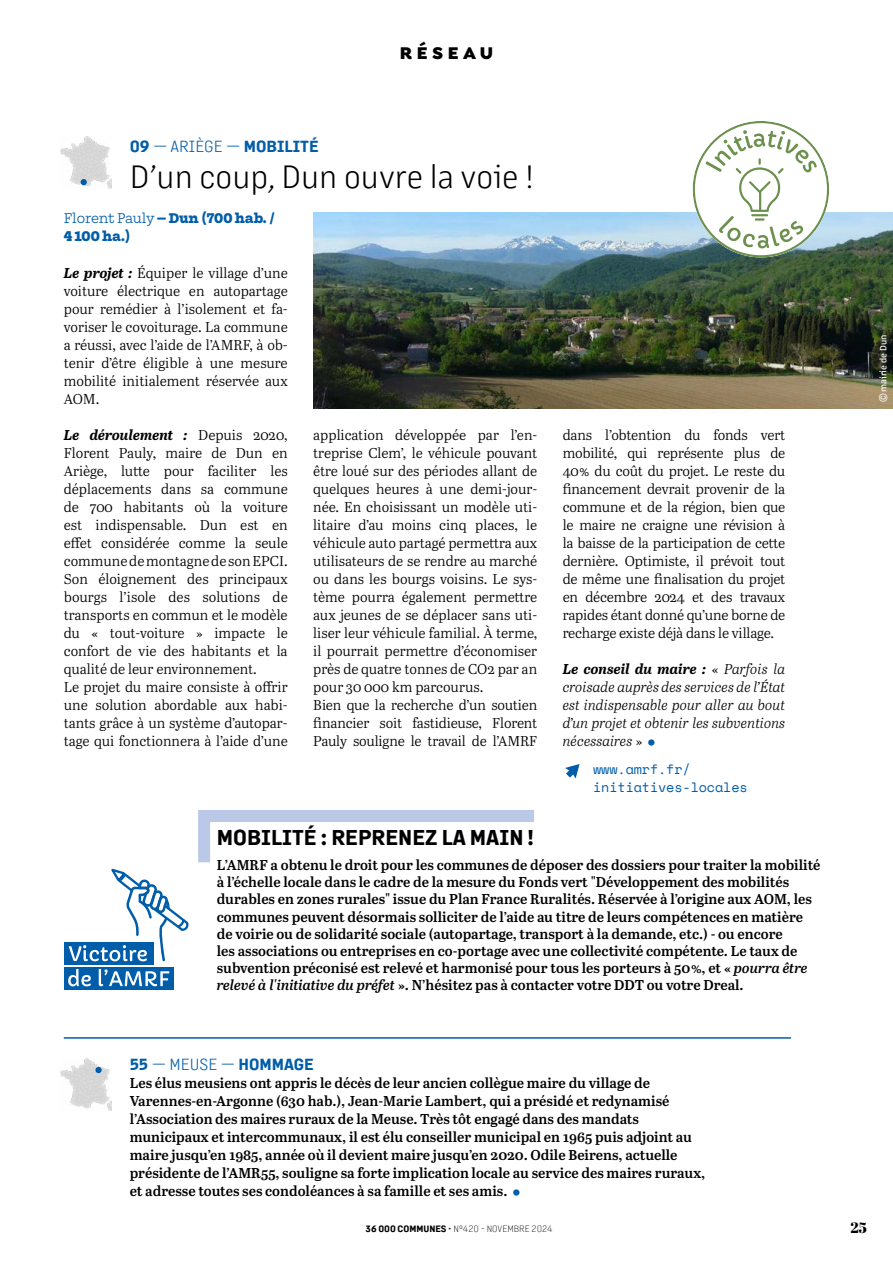
<style>
.page{position:relative;width:893px;height:1263px;background:#fff}
.page>*{position:absolute;margin:0;border:0;box-sizing:border-box;transform-origin:0 0}
.Titre_Réseau{font:300 31.5px "Margin MVB";color:#000}
.Titre_encadré{font:700 21px "Margin MVB";color:#000}
.Rubriques{font:900 18px "Isidora Sans Alt";letter-spacing:.25em;color:#000}
.catégorie_Réseau{font:700 15.75px "Margin MVB";color:#005da9}
.NOM{font:800 15px/18px "Mortise";color:#005da9}
.t1{font:15px "Abril Fatface";color:#000}
.t2{font:14.25px/18px "Abril Text Lt";letter-spacing:-.01em;color:#000;text-align:justify}
.Texte_encadrés{font:600 14.25px/17.1px "Abril Text";color:#000}
.t3{font:italic 14.25px/18px "Abril Text Lt";color:#000;text-align:justify}
.Info_plus{font:13.5px/18px "Space Mono";letter-spacing:-.01em;color:#005da9}
.t4{font:300 9px "Margin MVB";color:#000}
.t5{font:500 9px "Margin MVB";color:#fff}
.s1{font-weight:300}
.s2{font-family:"Abril Text";font-weight:700;font-style:italic}
.s3{font-family:"Abril Text";font-weight:700}
.s4{font-style:normal}
.s5{font-family:"Isidora Sans Alt";font-weight:900;font-style:normal;font-size:22.5px;color:#005da9}
.s6{font-style:italic}
.s7{font-family:"Isidora Sans Alt";font-weight:900;font-size:22.5px;color:#005da9}
.s8{font-weight:700}
</style>
<div class="page">
<img style="left:61px;top:137px;width:50px;height:52px">
<svg style="left:81px;top:179px;width:6px;height:6px"></svg>
<img style="left:313px;top:213px;width:580px;height:195px">
<svg style="left:693px;top:121px;width:136px;height:136px"></svg>
<div style="left:64px;top:942px;width:90px;height:23px;background:#005da9"></div>
<div style="left:64px;top:967px;width:109px;height:23px;background:#005da9"></div>
<svg style="left:69px;top:810px;width:465px;height:151px"></svg>
<svg style="left:68px;top:969px;width:23px;height:17px"></svg>
<svg style="left:99px;top:969px;width:70px;height:17px"></svg>
<img style="left:61px;top:1058px;width:50px;height:52px">
<div style="left:95px;top:1067px;width:7px;height:6px;background:#005da9;border-radius:50%"></div>
<hr style="left:64px;top:1037px;width:727px;height:2px;background:#005da9">
<svg style="left:565px;top:764px;width:15px;height:14px"></svg>
<p class="Rubriques" style="left:400px;top:42px;width:95px">RÉSEAU</p>
<p class="catégorie_Réseau" style="left:130px;top:135px;width:191px">09 <span class="s1">— ARIÈGE —</span> MOBILITÉ</p>
<p class="Titre_Réseau" style="left:130px;top:154px;width:406px">D’un coup, Dun ouvre la voie !</p>
<p class="NOM" style="left:64px;top:209px;width:213px"><span class="s1">Florent Pauly</span> — Dun (700 hab. /<br>4 100 ha.)</p>
<p class="t2" style="left:64px;top:263px;width:225px"><span class="s2">Le projet :</span> Équiper le village d’une voiture électrique en autopartage pour remédier à l’isolement et fa&shy;voriser le covoiturage. La commune a réussi, avec l’aide de l’AMRF, à ob&shy;tenir d’être éligible à une mesure mobilité initialement réservée aux AOM.</p>
<p class="t2" style="left:64px;top:425px;width:225px"><span class="s2">Le déroulement :</span> Depuis 2020, Florent Pauly, maire de Dun en Ariège, lutte pour faciliter les déplacements dans sa commune de 700 habitants où la voiture est indispensable. Dun est en effet considérée comme la seule commune de montagne de son EPCI.<br>Son éloignement des principaux bourgs l’isole des solutions de transports en commun et le modèle du « tout-voiture » impacte le confort de vie des habitants et la qualité de leur environnement.</p>
<p class="t2" style="left:64px;top:677px;width:225px">Le projet du maire consiste à offrir une solution abordable aux habi&shy;tants grâce à un système d’autopar&shy;tage qui fonctionnera à l’aide d’une</p>
<p class="t2" style="left:313px;top:425px;width:225px">application développée par l’en&shy;treprise Clem’, le véhicule pouvant être loué sur des périodes allant de quelques heures à une demi-jour&shy;née. En choisissant un modèle uti&shy;litaire d’au moins cinq places, le véhicule auto partagé permettra aux utilisateurs de se rendre au marché ou dans les bourgs voisins. Le sys&shy;tème pourra également permettre aux jeunes de se déplacer sans uti&shy;liser leur véhicule familial. À terme, il pourrait permettre d’économiser près de quatre tonnes de CO2 par an pour 30 000 km parcourus.</p>
<p class="t2" style="left:313px;top:695px;width:225px">Bien que la recherche d’un soutien financier soit fastidieuse, Florent Pauly souligne le travail de l’AMRF</p>
<p class="t2" style="left:563px;top:425px;width:224px">dans l’obtention du fonds vert mobilité, qui représente plus de 40 % du coût du projet. Le reste du financement devrait provenir de la commune et de la région, bien que le maire ne craigne une révision à la baisse de la participation de cette dernière. Optimiste, il prévoit tout de même une finalisation du projet en décembre 2024 et des travaux rapides étant donné qu’une borne de recharge existe déjà dans le village.</p>
<p class="t3" style="left:563px;top:659px;width:224px"><span class="s3">Le conseil du maire :</span> <span class="s4">«</span> Parfois la croisade auprès des services de l’État est indispensable pour aller au bout d’un projet et obtenir les subventions nécessaires <span class="s4">»</span> <span class="s5">•</span></p>
<p class="Info_plus" style="left:593px;top:760px;width:156px">www.amrf.fr/ initiatives-locales</p>
<p class="Titre_encadré" style="left:217px;top:822px;width:319px">MOBILITÉ : REPRENEZ LA MAIN !</p>
<p class="Texte_encadrés" style="left:217px;top:856px;width:605px">L’AMRF a obtenu le droit pour les communes de déposer des dossiers pour traiter la mobilité à l’échelle locale dans le cadre de la mesure du Fonds vert "Développement des mobilités durables en zones rurales" issue du Plan France Ruralités. Réservée à l’origine aux AOM, les communes peuvent désormais solliciter de l’aide au titre de leurs compétences en matière de voirie ou de solidarité sociale (autopartage, transport à la demande, etc.) - ou encore<br>les associations ou entreprises en co-portage avec une collectivité compétente. Le taux de subvention préconisé est relevé et harmonisé pour tous les porteurs à 50 %, et « <span class="s6">pourra être relevé à l'initiative du préfet</span> ». N’hésitez pas à contacter votre DDT ou votre Dreal.</p>
<p class="t5" style="left:877px;top:402px;width:69px;rotate:-90deg">©mairie de Dun</p>
<p class="catégorie_Réseau" style="left:130px;top:1053px;width:186px">55 <span class="s1">— MEUSE —</span> HOMMAGE</p>
<p class="Texte_encadrés" style="left:130px;top:1073px;width:577px;line-height:18px">Les élus meusiens ont appris le décès de leur ancien collègue maire du village de Varennes-en-Argonne (630 hab.), Jean-Marie Lambert, qui a présidé et redynamisé l’Association des maires ruraux de la Meuse. Très tôt engagé dans des mandats municipaux et intercommunaux, il est élu conseiller municipal en 1965 puis adjoint au maire jusqu’en 1985, année où il devient maire jusqu’en 2020. Odile Beirens, actuelle présidente de l’AMR55, souligne sa forte implication locale au service des maires ruraux, et adresse toutes ses condoléances à sa famille et ses amis. <span class="s7">•</span></p>
<p class="t4" style="left:366px;top:1222px;width:189px"><span class="s8">36 000 COMMUNES</span> • N°420 - NOVEMBRE 2024</p>
<p class="t1" style="left:850px;top:1217px;width:18px">25</p>
</div>
